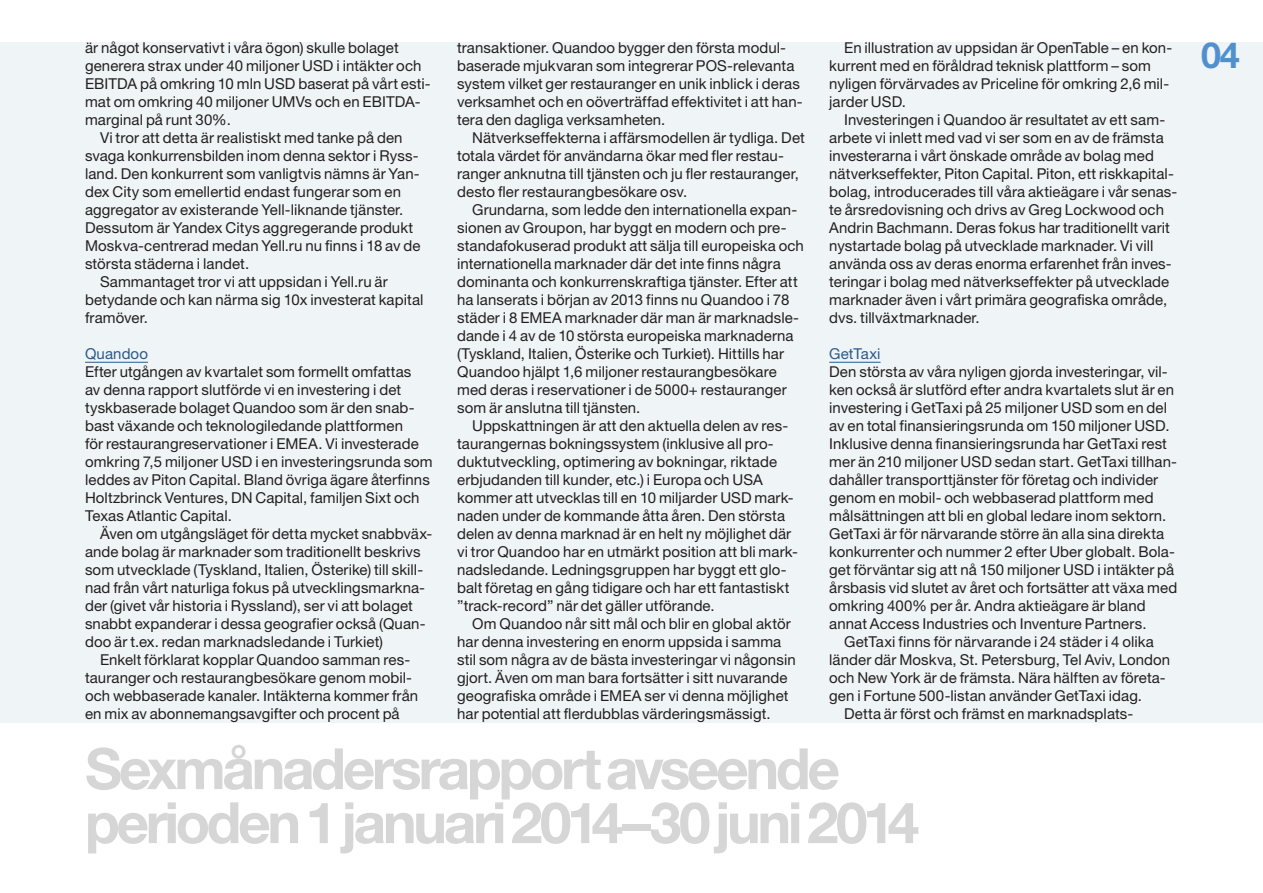
<style>
.page{position:relative;width:1263px;height:893px;background:#fff}
.page>*{position:absolute;margin:0;border:0;box-sizing:border-box;transform-origin:0 0}
.t1{font:700 57px/54px "Helvetica Neue LT Std";letter-spacing:-.06em;color:#d6d6d6}
.t2{font:700 36px "Helvetica Neue LT Std";color:#5091cd}
.t3{font:15px/18px "Helvetica Neue LT Std";letter-spacing:.005em;color:#231f20}
.t4{font:15px "Helvetica Neue LT Std";letter-spacing:.005em;color:#2b598a}
</style>
<div class="page">
<div style="left:0;top:43px;width:1263px;height:680px;background:#eff4f6"></div>
<hr style="left:85px;top:362px;width:63px;height:1px;background:#2b598a">
<hr style="left:829px;top:362px;width:51px;height:1px;background:#2b598a">
<p class="t3" style="left:85px;top:39px;width:315px">är något konservativt i våra ögon) skulle bolaget</p>
<p class="t3" style="left:85px;top:57px;width:338px">generera strax under 40 miljoner USD i intäkter och</p>
<p class="t3" style="left:85px;top:75px;width:347px">EBITDA på omkring 10 mln USD baserat på vårt esti-</p>
<p class="t3" style="left:85px;top:93px;width:337px">mat om omkring 40 miljoner UMVs och en EBITDA-</p>
<p class="t3" style="left:85px;top:111px;width:147px">marginal på runt 30%.</p>
<p class="t3" style="left:100px;top:129px;width:304px">Vi tror att detta är realistiskt med tanke på den</p>
<p class="t3" style="left:85px;top:147px;width:335px">svaga konkurrensbilden inom denna sektor i Ryss-</p>
<p class="t3" style="left:85px;top:165px;width:336px">land. Den konkurrent som vanligtvis nämns är Yan-</p>
<p class="t3" style="left:85px;top:183px;width:318px">dex City som emellertid endast fungerar som en</p>
<p class="t3" style="left:85px;top:201px;width:320px">aggregator av existerande Yell-liknande tjänster.</p>
<p class="t3" style="left:85px;top:219px;width:330px">Dessutom är Yandex Citys aggregerande produkt</p>
<p class="t3" style="left:85px;top:237px;width:337px">Moskva-centrerad medan Yell.ru nu finns i 18 av de</p>
<p class="t3" style="left:85px;top:255px;width:166px">största städerna i landet.</p>
<p class="t3" style="left:100px;top:273px;width:289px">Sammantaget tror vi att uppsidan i Yell.ru är</p>
<p class="t3" style="left:85px;top:291px;width:340px">betydande och kan närma sig 10x investerat kapital</p>
<p class="t3" style="left:85px;top:309px;width:64px">framöver.</p>
<p class="t4" style="left:85px;top:345px;width:64px">Quandoo</p>
<p class="t3" style="left:85px;top:363px;width:349px">Efter utgången av kvartalet som formellt omfattas<br>av denna rapport slutförde vi en investering i det tyskbaserade bolaget Quandoo som är den snab&shy;bast växande och teknologiledande plattformen<br>för restaurangreservationer i EMEA. Vi investerade omkring 7,5 miljoner USD i en investeringsrunda som leddes av Piton Capital. Bland övriga ägare återfinns Holtzbrinck Ventures, DN Capital, familjen Sixt och Texas Atlantic Capital.</p>
<p class="t3" style="left:85px;top:525px;width:349px;text-indent:15px">Även om utgångsläget för detta mycket snabbväx&shy;ande bolag är marknader som traditionellt beskrivs som utvecklade (Tyskland, Italien, Österike) till skill&shy;nad från vårt naturliga fokus på utvecklingsmarkna&shy;der (givet vår historia i Ryssland), ser vi att bolaget snabbt expanderar i dessa geografier också (Quan&shy;doo är t.ex. redan marknadsledande i Turkiet)</p>
<p class="t3" style="left:85px;top:651px;width:335px;text-indent:15px">Enkelt förklarat kopplar Quandoo samman res&shy;tauranger och restaurangbesökare genom mobil&shy;och webbaserade kanaler. Intäkterna kommer från en mix av abonnemangsavgifter och procent på</p>
<p class="t3" style="left:829px;top:39px;width:344px;text-indent:15px">En illustration av uppsidan är OpenTable – en kon&shy;kurrent med en föråldrad teknisk plattform – som nyligen förvärvades av Priceline för omkring 2,6 mil&shy;jarder USD.</p>
<p class="t3" style="left:829px;top:111px;width:350px;text-indent:15px">Investeringen i Quandoo är resultatet av ett sam&shy;arbete vi inlett med vad vi ser som en av de främsta investerarna i vårt önskade område av bolag med nätverkseffekter, Piton Capital. Piton, ett riskkapital&shy;bolag, introducerades till våra aktieägare i vår senas&shy;te årsredovisning och drivs av Greg Lockwood och Andrin Bachmann. Deras fokus har traditionellt varit nystartade bolag på utvecklade marknader. Vi vill använda oss av deras enorma erfarenhet från inves&shy;teringar i bolag med nätverkseffekter på utvecklade marknader även i vårt primära geografiska område, dvs. tillväxtmarknader.</p>
<p class="t4" style="left:829px;top:345px;width:53px">GetTaxi</p>
<p class="t3" style="left:829px;top:363px;width:340px">Den största av våra nyligen gjorda investeringar, vil-</p>
<p class="t3" style="left:829px;top:381px;width:346px">ken också är slutförd efter andra kvartalets slut är en</p>
<p class="t3" style="left:829px;top:399px;width:339px">investering i GetTaxi på 25 miljoner USD som en del</p>
<p class="t3" style="left:829px;top:417px;width:342px">av en total finansieringsrunda om 150 miljoner USD.</p>
<p class="t3" style="left:829px;top:435px;width:339px">Inklusive denna finansieringsrunda har GetTaxi rest</p>
<p class="t3" style="left:829px;top:453px;width:349px">mer än 210 miljoner USD sedan start. GetTaxi tillhan-</p>
<p class="t3" style="left:829px;top:471px;width:330px">dahåller transporttjänster för företag och individer</p>
<p class="t3" style="left:829px;top:489px;width:326px">genom en mobil- och webbaserad plattform med</p>
<p class="t3" style="left:829px;top:507px;width:338px">målsättningen att bli en global ledare inom sektorn.</p>
<p class="t3" style="left:829px;top:525px;width:336px">GetTaxi är för närvarande större än alla sina direkta</p>
<p class="t3" style="left:829px;top:543px;width:347px">konkurrenter och nummer 2 efter Uber globalt. Bola-</p>
<p class="t3" style="left:829px;top:561px;width:347px">get förväntar sig att nå 150 miljoner USD i intäkter på</p>
<p class="t3" style="left:829px;top:579px;width:350px">årsbasis vid slutet av året och fortsätter att växa med</p>
<p class="t3" style="left:829px;top:597px;width:318px">omkring 400% per år. Andra aktieägare är bland</p>
<p class="t3" style="left:829px;top:615px;width:319px">annat Access Industries och Inventure Partners.</p>
<p class="t3" style="left:844px;top:633px;width:311px">GetTaxi finns för närvarande i 24 städer i 4 olika</p>
<p class="t3" style="left:829px;top:651px;width:342px">länder där Moskva, St. Petersburg, Tel Aviv, London</p>
<p class="t3" style="left:829px;top:669px;width:338px">och New York är de främsta. Nära hälften av företa-</p>
<p class="t3" style="left:829px;top:687px;width:314px">gen i Fortune 500-listan använder GetTaxi idag.</p>
<p class="t3" style="left:844px;top:705px;width:291px">Detta är först och främst en marknadsplats-</p>
<h1 class="t1" style="left:85px;top:740px;width:836px">Sexmånadersrapport avseende perioden 1 januari 2014–30 juni 2014</h1>
<p class="t3" style="left:457px;top:39px;width:347px">transaktioner. Quandoo bygger den första modul&shy;baserade mjukvaran som integrerar POS-relevanta system vilket ger restauranger en unik inblick i deras verksamhet och en oöverträffad effektivitet i att han&shy;tera den dagliga verksamheten.</p>
<p class="t3" style="left:457px;top:129px;width:349px;text-indent:15px">Nätverkseffekterna i affärsmodellen är tydliga. Det totala värdet för användarna ökar med fler restau&shy;ranger anknutna till tjänsten och ju fler restauranger, desto fler restaurangbesökare osv.</p>
<p class="t3" style="left:457px;top:201px;width:348px;text-indent:15px">Grundarna, som ledde den internationella expan&shy;sionen av Groupon, har byggt en modern och pre&shy;standafokuserad produkt att sälja till europeiska och internationella marknader där det inte finns några dominanta och konkurrenskraftiga tjänster. Efter att ha lanserats i början av 2013 finns nu Quandoo i 78 städer i 8 EMEA marknader där man är marknadsle&shy;dande i 4 av de 10 största europeiska marknaderna (Tyskland, Italien, Österike och Turkiet). Hittills har Quandoo hjälpt 1,6 miljoner restaurangbesökare med deras i reservationer i de 5000+ restauranger som är anslutna till tjänsten.</p>
<p class="t3" style="left:457px;top:417px;width:342px;text-indent:15px">Uppskattningen är att den aktuella delen av res&shy;taurangernas bokningssystem (inklusive all pro&shy;duktutveckling, optimering av bokningar, riktade erbjudanden till kunder, etc.) i Europa och USA kommer att utvecklas till en 10 miljarder USD mark&shy;naden under de kommande åtta åren. Den största delen av denna marknad är en helt ny möjlighet där vi tror Quandoo har en utmärkt position att bli mark&shy;nadsledande. Ledningsgruppen har byggt ett glo&shy;balt företag en gång tidigare och har ett fantastiskt ”track-record” när det gäller utförande.</p>
<p class="t3" style="left:457px;top:615px;width:340px;text-indent:15px">Om Quandoo når sitt mål och blir en global aktör har denna investering en enorm uppsida i samma stil som några av de bästa investeringar vi någonsin gjort. Även om man bara fortsätter i sitt nuvarande geografiska område i EMEA ser vi denna möjlighet har potential att flerdubblas värderingsmässigt.</p>
<h2 class="t2" style="left:1201px;top:33px;width:40px">04</h2>
</div>
